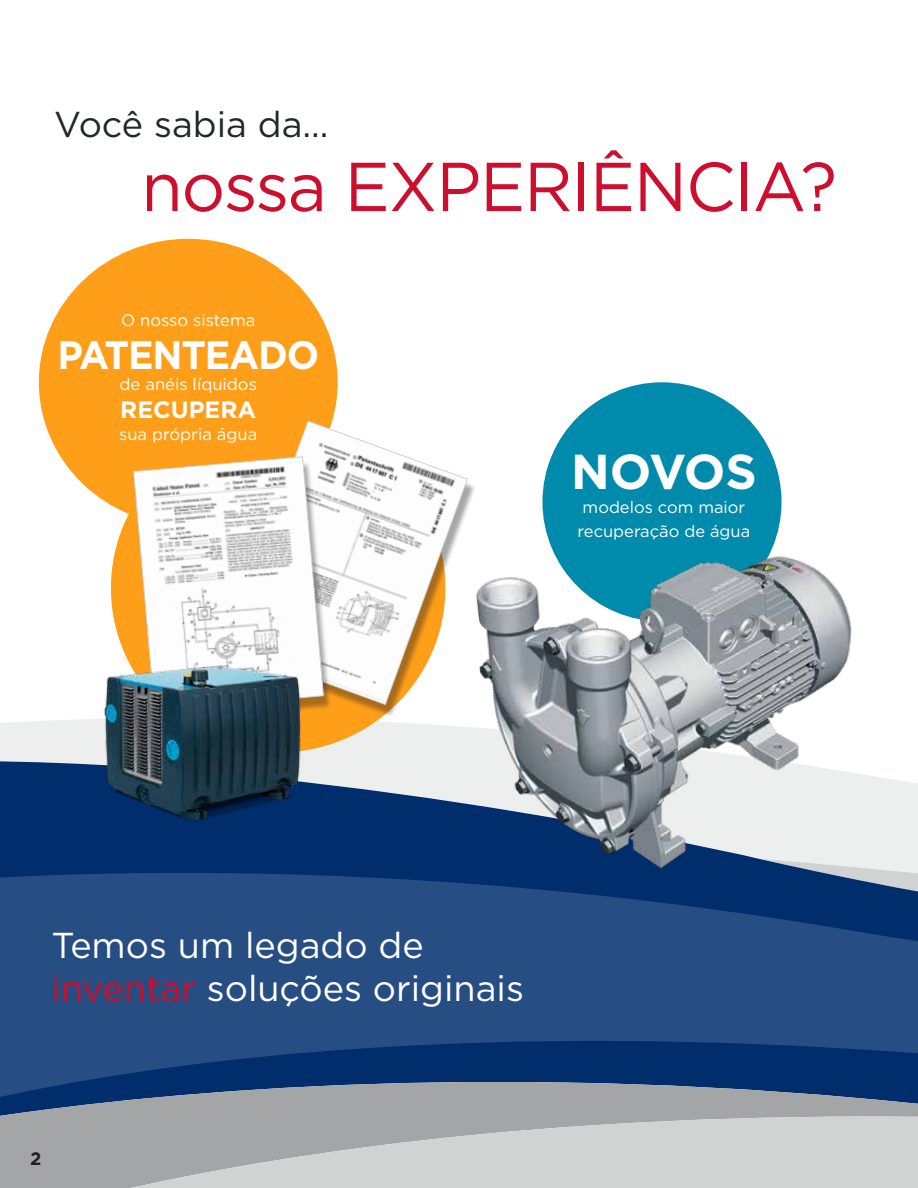
<style>
.page{position:relative;width:918px;height:1188px;background:#fff}
.page>*{position:absolute;margin:0;border:0;box-sizing:border-box;transform-origin:0 0}
.t1{font:69px "Gotham";letter-spacing:-.02em;color:#ce0e2d}
.t2{font:700 49.05px "Gotham";letter-spacing:-.025em;color:#fff}
.t3{font:700 39.6px "Gotham";letter-spacing:-.03em;color:#fff;scale:.96 1}
.t4{font:36px/43.5px "Gotham";color:#fff}
.t5{font:36px "Gotham";color:#24272a}
.t6{font:700 23.7px "Gotham";color:#fff}
.t7{font:700 18px "Gotham";color:#231f20}
.t8{font:16.65px "Gotham";color:#fff}
.t9{font:16.5px/24px "Gotham";color:#fff;text-align:center}
.s1{color:#ce0e2d}
</style>
<div class="page">
<svg style="left:0;top:718px;width:466px;height:43px;background:#eeefee"></svg>
<svg style="left:0;top:761px;width:918px;height:106px;background:#55739b"></svg>
<svg style="left:0;top:867px;width:918px;height:192px;background:#214980"></svg>
<svg style="left:0;top:1059px;width:918px;height:57px;background:#4a6487"></svg>
<svg style="left:0;top:1116px;width:918px;height:72px;background:#bec0c0"></svg>
<div style="left:111px;top:424px;width:334px;height:328px;background:#ff9e18;border-radius:50%"></div>
<div style="left:39px;top:239px;width:299px;height:287px;background:#ff9e18;border-radius:50%"></div>
<div style="left:542px;top:382px;width:240px;height:239px;background:#008aab;border-radius:50%"></div>
<div style="left:226px;top:426px;width:250px;height:292px;background:#231f20;opacity:.4"></div>
<svg style="left:226px;top:421px;width:242px;height:284px"></svg>
<div style="left:133px;top:461px;width:200px;height:263px;background:#231f20;opacity:.4"></div>
<svg style="left:133px;top:456px;width:191px;height:255px;background:#ece5db"></svg>
<img style="left:72px;top:637px;width:237px;height:224px">
<img style="left:466px;top:546px;width:391px;height:326px">
<h3 class="t5" style="left:54px;top:101px;width:276px">Você sabia da…</h3>
<h1 class="t1" style="left:141px;top:142px;width:697px">nossa EXPERIÊNCIA?</h1>
<p class="t8" style="left:121px;top:309px;width:136px">O nosso sistema</p>
<h3 class="t3" style="left:57px;top:328px;width:274px">PATENTEADO</h3>
<p class="t8" style="left:120px;top:373px;width:139px">de anéis líquidos</p>
<h3 class="t6" style="left:120px;top:394px;width:137px">RECUPERA</h3>
<p class="t8" style="left:119px;top:423px;width:140px">sua própria água</p>
<h2 class="t2" style="left:571px;top:439px;width:187px">NOVOS</h2>
<p class="t9" style="left:578px;top:495px;width:174px">modelos com maior recuperação de água</p>
<h3 class="t4" style="left:52px;top:922px;width:474px">Temos um legado de <span class="s1">inventar</span> soluções originais</h3>
<p class="t7" style="left:30px;top:1147px;width:13px">2</p>
</div>
